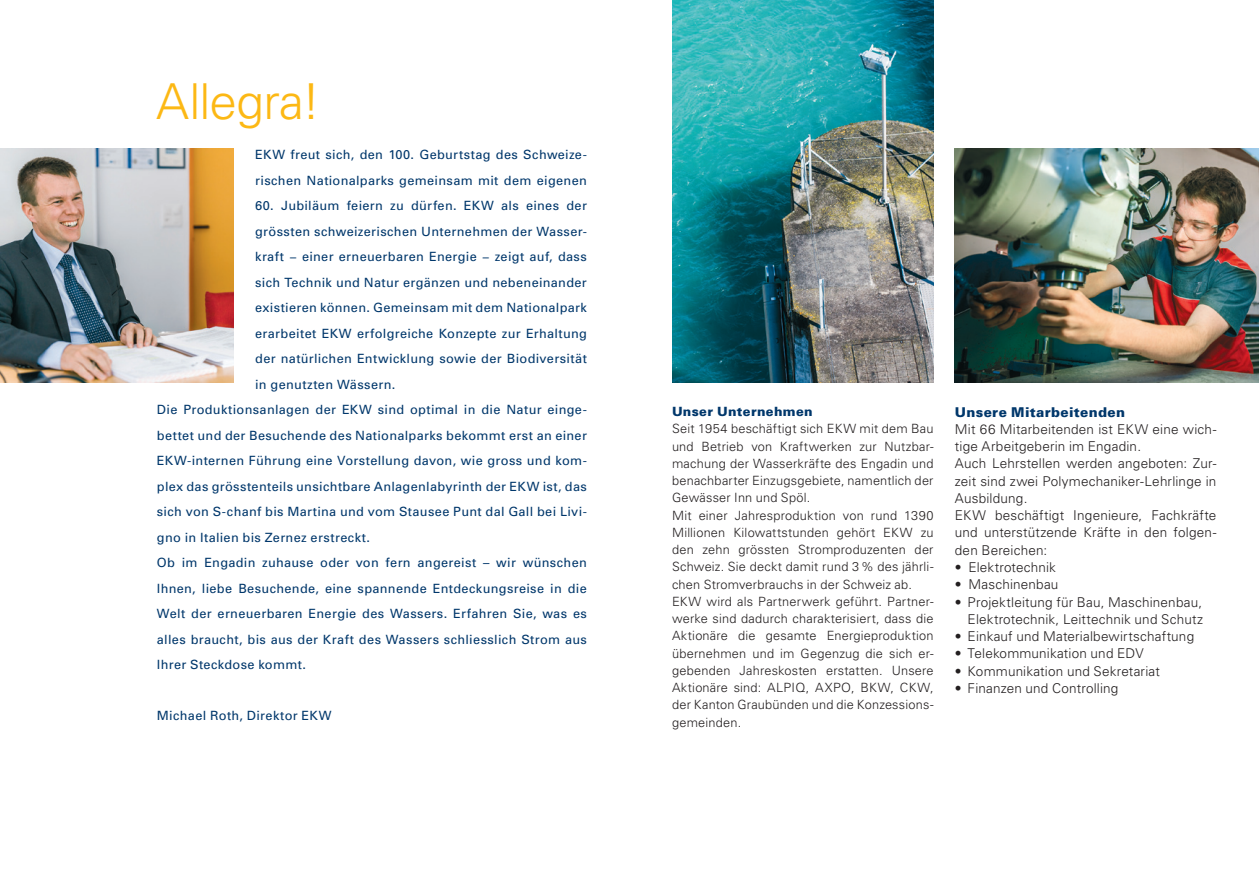
<style>
.page{position:relative;width:1259px;height:893px;background:#fff}
.page>*{position:absolute;margin:0;border:0;box-sizing:border-box;transform-origin:0 0}
.t1{font:300 49.5px "Univers";letter-spacing:-.015em;color:#fcb814}
.t2{font:300 13.5px/17.2px "Univers";letter-spacing:.015em;color:#231f20}
.t3{font:900 13.5px "Univers";letter-spacing:.025em;color:#00376b}
.t4{font:12.75px/25.5px "Univers";letter-spacing:.025em;color:#00376b}
.t5{font:300 12.75px/17.2px "Univers";letter-spacing:.015em;color:#231f20}
.t6{font:900 12.75px "Univers";letter-spacing:.03em;color:#00376b}
</style>
<div class="page">
<img style="left:0;top:149px;width:234px;height:234px">
<img style="left:955px;top:149px;width:304px;height:234px">
<img style="left:672px;top:0;width:261px;height:383px">
<h1 class="t1" style="left:156px;top:71px;width:166px">Allegra!</h1>
<p class="t4" style="left:255px;top:142px;width:333px">EKW freut sich, den 100. Geburtstag des Schweize&shy;rischen Nationalparks gemeinsam mit dem eigenen</p>
<p class="t4" style="left:255px;top:193px;width:333px">60. Jubiläum feiern zu dürfen. EKW als eines der</p>
<p class="t4" style="left:255px;top:218px;width:333px">grössten schweizerischen Unternehmen der Wasser-</p>
<p class="t4" style="left:255px;top:244px;width:333px">kraft − einer erneuerbaren Energie − zeigt auf, dass</p>
<p class="t4" style="left:255px;top:269px;width:333px">sich Technik und Natur ergänzen und nebeneinander</p>
<p class="t4" style="left:255px;top:295px;width:333px">existieren können. Gemeinsam mit dem Nationalpark</p>
<p class="t4" style="left:255px;top:320px;width:333px">erarbeitet EKW erfolgreiche Konzepte zur Erhaltung</p>
<p class="t4" style="left:255px;top:346px;width:333px">der natürlichen Entwicklung sowie der Biodiversität</p>
<p class="t4" style="left:255px;top:371px;width:142px">in genutzten Wässern.</p>
<p class="t4" style="left:157px;top:397px;width:431px">Die Produktionsanlagen der EKW sind optimal in die Natur einge-</p>
<p class="t4" style="left:157px;top:422px;width:431px">bettet und der Besuchende des Nationalparks bekommt erst an einer</p>
<p class="t4" style="left:157px;top:448px;width:431px">EKW-internen Führung eine Vorstellung davon, wie gross und kom-</p>
<p class="t4" style="left:157px;top:473px;width:431px">plex das grösstenteils unsichtbare Anlagenlabyrinth der EKW ist, das</p>
<p class="t4" style="left:157px;top:499px;width:431px">sich von S-chanf bis Martina und vom Stausee Punt dal Gall bei Livi-</p>
<p class="t4" style="left:157px;top:524px;width:215px">gno in Italien bis Zernez erstreckt.</p>
<p class="t4" style="left:157px;top:550px;width:431px">Ob im Engadin zuhause oder von fern angereist – wir wünschen</p>
<p class="t4" style="left:157px;top:575px;width:431px">Ihnen, liebe Besuchende, eine spannende Entdeckungsreise in die</p>
<p class="t4" style="left:157px;top:601px;width:431px">Welt der erneuerbaren Energie des Wassers. Erfahren Sie, was es</p>
<p class="t4" style="left:157px;top:626px;width:431px">alles braucht, bis aus der Kraft des Wassers schliesslich Strom aus</p>
<p class="t4" style="left:157px;top:652px;width:150px">Ihrer Steckdose kommt.</p>
<p class="t4" style="left:157px;top:703px;width:176px">Michael Roth, Direktor EKW</p>
<p class="t6" style="left:672px;top:404px;width:142px">Unser Unternehmen</p>
<p class="t5" style="left:672px;top:420px;width:263px">Seit 1954 beschäftigt sich EKW mit dem Bau und Betrieb von Kraftwerken zur Nutzbar&shy;machung der Wasserkräfte des Engadin und benachbarter Einzugsgebiete, namentlich der Gewässer Inn und Spöl.<br>Mit einer Jahresproduktion von rund 1390<br>Millionen Kilowattstunden gehört EKW zu den zehn grössten Stromproduzenten der Schweiz. Sie deckt damit rund 3 % des jährli&shy;chen Stromverbrauchs in der Schweiz ab.<br>EKW wird als Partnerwerk geführt. Partner&shy;werke sind dadurch charakterisiert, dass die Aktionäre die gesamte Energieproduktion übernehmen und im Gegenzug die sich er&shy;gebenden Jahreskosten erstatten. Unsere Aktionäre sind: ALPIQ, AXPO, BKW, CKW, der Kanton Graubünden und die Konzessions&shy;gemeinden.</p>
<p class="t3" style="left:955px;top:403px;width:172px">Unsere Mitarbeitenden</p>
<p class="t2" style="left:955px;top:420px;width:263px">Mit 66 Mitarbeitenden ist EKW eine wich&shy;tige Arbeitgeberin im Engadin.<br>Auch Lehrstellen werden angeboten: Zur&shy;zeit sind zwei Polymechaniker-Lehrlinge in Ausbildung.<br>EKW beschäftigt Ingenieure, Fachkräfte und unterstützende Kräfte in den folgen&shy;den Bereichen:</p>
<p class="t2" style="left:955px;top:558px;width:103px">• Elektrotechnik</p>
<p class="t2" style="left:955px;top:575px;width:105px">• Maschinenbau</p>
<p class="t2" style="left:955px;top:593px;width:250px;text-align:right">• Projektleitung für Bau, Maschinenbau,<br>Elektrotechnik, Leittechnik und Schutz</p>
<p class="t2" style="left:955px;top:627px;width:241px">• Einkauf und Materialbewirtschaftung</p>
<p class="t2" style="left:955px;top:644px;width:190px">• Telekommunikation und EDV</p>
<p class="t2" style="left:955px;top:662px;width:206px">• Kommunikation und Sekretariat</p>
<p class="t2" style="left:955px;top:679px;width:165px">• Finanzen und Controlling</p>
</div>
